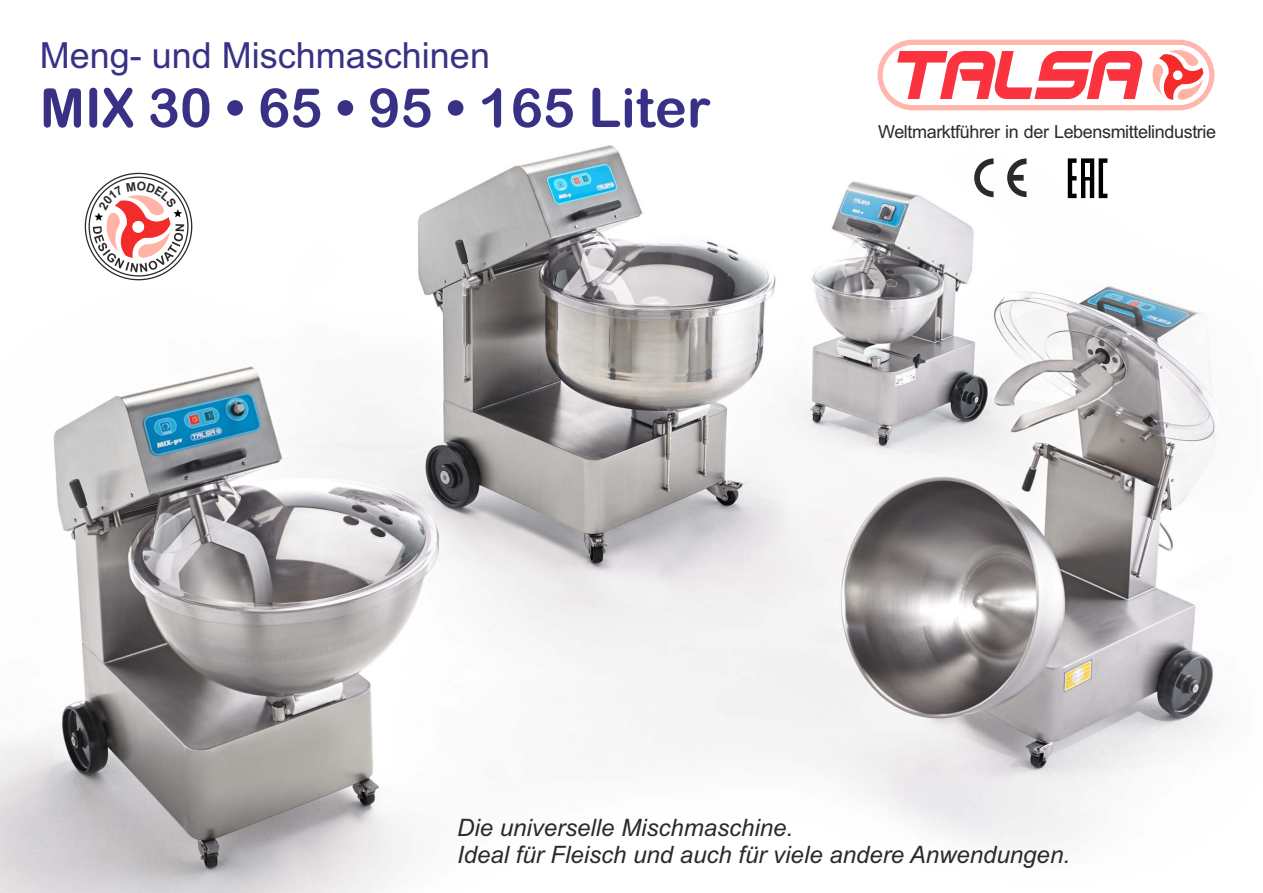
<style>
.page{position:relative;width:1263px;height:893px;background:#fff}
.page>*{position:absolute;margin:0;border:0;box-sizing:border-box;transform-origin:0 0}
.t1{font:54px "Arial Rounded MT Bold";color:#393185}
.t2{font:36px "Arial";color:#393185}
.t3{font:italic 24px/26.8px "Arial";color:#2b2a29}
.t4{font:18px "Arial";letter-spacing:-.02em;color:#2b2a29}
</style>
<div class="page">
<img style="left:0;top:39px;width:1215px;height:854px">
<div style="left:877px;top:40px;width:337px;height:70px;border:5px solid #ffb6ad;border-radius:33px"></div>
<svg style="left:897px;top:51px;width:245px;height:48px"></svg>
<svg style="left:1152px;top:49px;width:51px;height:52px"></svg>
<svg style="left:974px;top:158px;width:19px;height:39px"></svg>
<svg style="left:1007px;top:158px;width:19px;height:39px"></svg>
<svg style="left:1068px;top:158px;width:39px;height:40px"></svg>
<div style="left:1085px;top:163px;width:5px;height:13px;background:#fff"></div>
<svg style="left:93px;top:181px;width:91px;height:91px"></svg>
<h2 class="t2" style="left:40px;top:42px;width:452px">Meng- und Mischmaschinen</h2>
<h1 class="t1" style="left:40px;top:88px;width:672px">MIX 30 • 65 • 95 • 165 Liter</h1>
<p class="t4" style="left:878px;top:125px;width:340px">Weltmarktführer in der Lebensmittelindustrie</p>
<p class="t3" style="left:457px;top:817px;width:614px">Die universelle Mischmaschine.<br>Ideal für Fleisch und auch für viele andere Anwendungen.</p>
</div>
